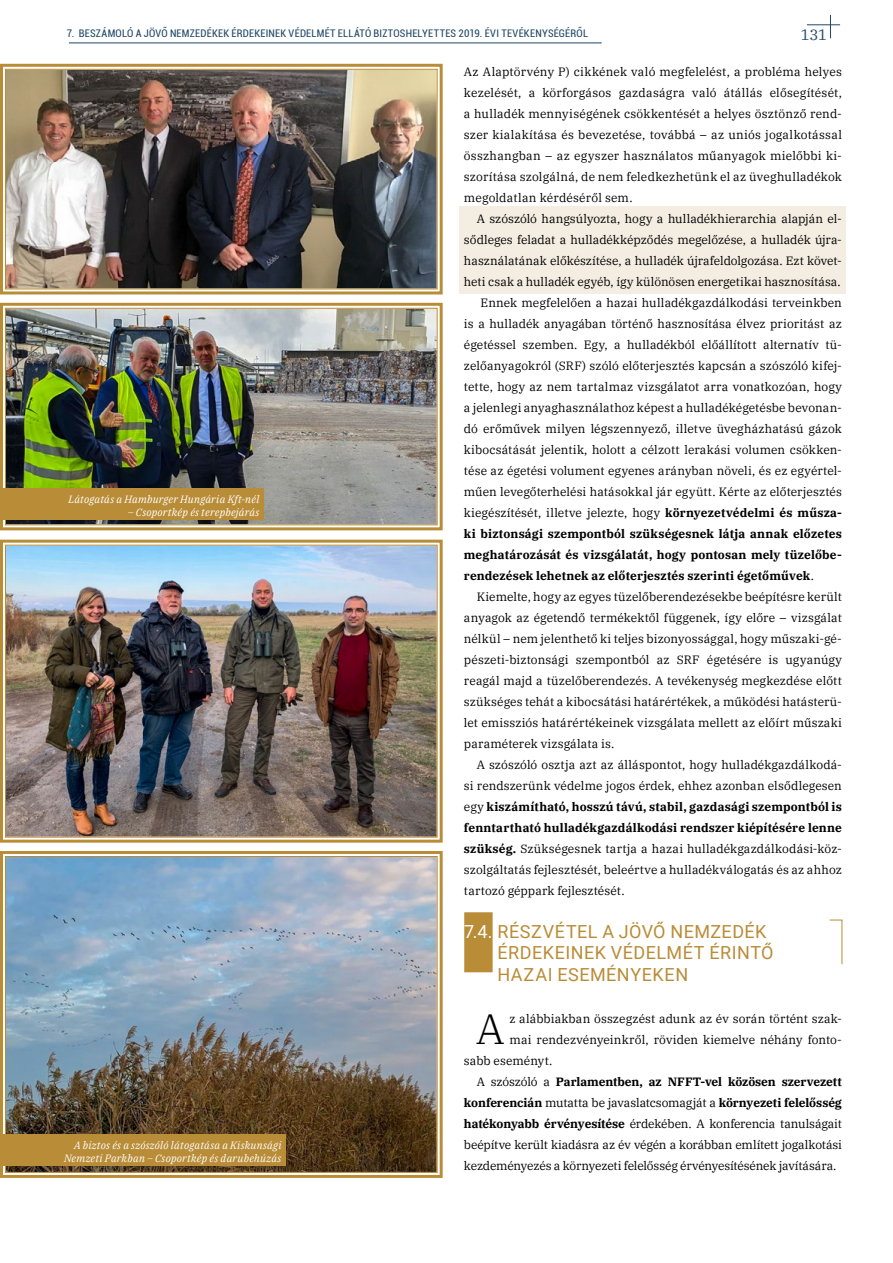
<style>
.page{position:relative;width:893px;height:1263px;background:#fff}
.page>*{position:absolute;margin:0;border:0;box-sizing:border-box;transform-origin:0 0}
.t1{font:300 42.15px "IBM Plex Serif";color:#000}
.t2{font:18px/21.6px "Roboto";letter-spacing:.025em;color:#b98c37}
.t3{font:15px "IBM Plex Serif";color:#214868}
.t4{font:12px/21px "IBM Plex Serif";letter-spacing:.005em;color:#000;text-align:justify}
.t5{font:700 12px "IBM Plex Serif";letter-spacing:.01em;color:#000}
.t6{font:12px "IBM Plex Serif";letter-spacing:-.015em;color:#000}
.t7{font:700 12px "IBM Plex Serif";letter-spacing:-.01em;color:#000}
.t8{font:italic 10.5px/12.6px "IBM Plex Serif";letter-spacing:.02em;color:#fff;text-align:right}
.t9{font:condensed 10.5px "Roboto";letter-spacing:.02em;color:#214868}
.s1{font-weight:700}
.s2{font-weight:400}
.s3{color:#fff}
</style>
<div class="page">
<svg style="left:830px;top:15px;width:1px;height:23px"></svg>
<hr style="left:807px;top:24px;width:33px;height:1px;background:#214868">
<hr style="left:69px;top:43px;width:533px;height:1px;background:#214868">
<img style="left:0;top:302px;width:443px;height:229px">
<div style="left:5px;top:308px;width:433px;height:217px;border:1px solid #b98c37"></div>
<img style="left:0;top:851px;width:443px;height:327px">
<div style="left:5px;top:856px;width:433px;height:317px;border:1px solid #b98c37"></div>
<img style="left:0;top:63px;width:443px;height:232px">
<div style="left:5px;top:69px;width:433px;height:220px;border:1px solid #b98c37"></div>
<img style="left:0;top:539px;width:443px;height:304px">
<div style="left:5px;top:545px;width:433px;height:293px;border:1px solid #b98c37"></div>
<div style="left:0;top:488px;width:264px;height:32px;background:#b98c37"></div>
<div style="left:0;top:1134px;width:286px;height:32px;background:#b98c37"></div>
<div style="left:460px;top:207px;width:386px;height:87px;background:#f4ede2"></div>
<svg style="left:829px;top:919px;width:14px;height:46px"></svg>
<div style="left:464px;top:912px;width:29px;height:60px;background:#b98c37"></div>
<p class="t9" style="left:67px;top:26px;width:523px">7. BESZÁMOLÓ A JÖVŐ NEMZEDÉKEK ÉRDEKEINEK VÉDELMÉT ELLÁTÓ BIZTOSHELYETTES 2019. ÉVI TEVÉKENYSÉGÉRŐL</p>
<p class="t3" style="left:801px;top:24px;width:28px">131</p>
<p class="t8" style="left:68px;top:492px;width:192px">Látogatás a Hamburger Hungária Kft-nél</p>
<p class="t8" style="left:128px;top:505px;width:133px">– Csoportkép és terepbejárás</p>
<p class="t8" style="left:64px;top:1138px;width:219px">A biztos és a szószóló látogatása a Kiskunsági<br>Nemzeti Parkban – Csoportkép és darubehúzás</p>
<p class="t4" style="left:464px;top:60px;width:380px">Az Alaptörvény P) cikkének való megfelelést, a probléma helyes kezelését, a körforgásos gazdaságra való átállás elősegítését, a hulladék mennyiségének csökkentését a helyes ösztönző rend&shy;szer kialakítása és bevezetése, továbbá – az uniós jogalkotással összhangban – az egyszer használatos műanyagok mielőbbi ki&shy;szorítása szolgálná, de nem feledkezhetünk el az üveghulladékok megoldatlan kérdéséről sem.</p>
<p class="t4" style="left:477px;top:207px;width:367px">A szószóló hangsúlyozta, hogy a hulladékhierarchia alapján el-</p>
<p class="t4" style="left:464px;top:228px;width:379px">sődleges feladat a hulladékképződés megelőzése, a hulladék újra-</p>
<p class="t4" style="left:464px;top:249px;width:379px">használatának előkészítése, a hulladék újrafeldolgozása. Ezt követ-</p>
<p class="t4" style="left:464px;top:270px;width:378px">heti csak a hulladék egyéb, így különösen energetikai hasznosítása.</p>
<p class="t4" style="left:480px;top:291px;width:363px">Ennek megfelelően a hazai hulladékgazdálkodási terveinkben</p>
<p class="t4" style="left:464px;top:312px;width:380px">is a hulladék anyagában történő hasznosítása élvez prioritást az</p>
<p class="t4" style="left:464px;top:333px;width:379px">égetéssel szemben. Egy, a hulladékból előállított alternatív tü-</p>
<p class="t4" style="left:464px;top:354px;width:379px">zelőanyagokról (SRF) szóló előterjesztés kapcsán a szószóló kifej-</p>
<p class="t4" style="left:464px;top:375px;width:379px">tette, hogy az nem tartalmaz vizsgálatot arra vonatkozóan, hogy</p>
<p class="t4" style="left:464px;top:396px;width:379px">a jelenlegi anyaghasználathoz képest a hulladékégetésbe bevonan-</p>
<p class="t4" style="left:464px;top:417px;width:380px">dó erőművek milyen légszennyező, illetve üvegházhatású gázok</p>
<p class="t4" style="left:464px;top:438px;width:379px">kibocsátását jelentik, holott a célzott lerakási volumen csökken-</p>
<p class="t4" style="left:464px;top:459px;width:379px">tése az égetési volument egyenes arányban növeli, és ez egyértel-</p>
<p class="t4" style="left:464px;top:480px;width:380px">műen levegőterhelési hatásokkal jár együtt. Kérte az előterjesztés</p>
<p class="t4" style="left:464px;top:501px;width:380px">kiegészítését, illetve jelezte, hogy <span class="s1">környezetvédelmi és műsza-</span></p>
<p class="t5" style="left:464px;top:524px;width:379px">ki biztonsági szempontból szükségesnek látja annak előzetes</p>
<p class="t5" style="left:464px;top:545px;width:379px">meghatározását és vizsgálatát, hogy pontosan mely tüzelőbe-</p>
<p class="t5" style="left:464px;top:566px;width:351px">rendezések lehetnek az előterjesztés szerinti égetőművek<span class="s2">.</span></p>
<p class="t4" style="left:477px;top:585px;width:367px">Kiemelte, hogy az egyes tüzelőberendezésekbe beépítésre került</p>
<p class="t4" style="left:464px;top:606px;width:380px">anyagok az égetendő termékektől függenek, így előre – vizsgálat</p>
<p class="t4" style="left:464px;top:627px;width:380px">nélkül – nem jelenthető ki teljes bizonyossággal, hogy műszaki-gé-</p>
<p class="t4" style="left:464px;top:648px;width:380px">pészeti-biztonsági szempontból az SRF égetésére is ugyanúgy</p>
<p class="t4" style="left:464px;top:669px;width:379px">reagál majd a tüzelőberendezés. A tevékenység megkezdése előtt</p>
<p class="t4" style="left:464px;top:690px;width:379px">szükséges tehát a kibocsátási határértékek, a működési hatásterü-</p>
<p class="t4" style="left:464px;top:711px;width:380px">let emissziós határértékeinek vizsgálata mellett az előírt műszaki</p>
<p class="t4" style="left:464px;top:732px;width:152px">paraméterek vizsgálata is.</p>
<p class="t4" style="left:477px;top:753px;width:367px">A szószóló osztja azt az álláspontot, hogy hulladékgazdálkodá-</p>
<p class="t4" style="left:464px;top:774px;width:380px">si rendszerünk védelme jogos érdek, ehhez azonban elsődlegesen</p>
<p class="t5" style="left:464px;top:797px;width:380px"><span class="s2">egy</span> kiszámítható, hosszú távú, stabil, gazdasági szempontból is</p>
<p class="t5" style="left:464px;top:818px;width:379px">fenntartható hulladékgazdálkodási rendszer kiépítésére lenne</p>
<p class="t4" style="left:464px;top:837px;width:379px"><span class="s1">szükség.</span> Szükségesnek tartja a hazai hulladékgazdálkodási-köz-</p>
<p class="t4" style="left:464px;top:858px;width:380px">szolgáltatás fejlesztését, beleértve a hulladékválogatás és az ahhoz</p>
<p class="t4" style="left:464px;top:879px;width:162px">tartozó géppark fejlesztését.</p>
<h2 class="t2" style="left:497px;top:920px;width:278px;text-indent:-33px"><span class="s3">7.4.</span> RÉSZVÉTEL A JÖVŐ NEMZEDÉK<br>ÉRDEKEINEK VÉDELMÉT ÉRINTŐ<br>HAZAI ESEMÉNYEKEN</h2>
<h1 class="t1" style="left:476px;top:997px;width:30px">A</h1>
<p class="t4" style="left:509px;top:1007px;width:334px">z alábbiakban összegzést adunk az év során történt szak-</p>
<p class="t4" style="left:509px;top:1028px;width:334px">mai rendezvényeinkről, röviden kiemelve néhány fonto-</p>
<p class="t4" style="left:464px;top:1049px;width:90px">sabb eseményt.</p>
<p class="t5" style="left:477px;top:1072px;width:367px"><span class="s2">A szószóló a</span> Parlamentben, az NFFT-vel közösen szervezett</p>
<p class="t7" style="left:464px;top:1093px;width:379px">konferencián <span class="s2">mutatta be javaslatcsomagját a</span> környezeti felelősség</p>
<p class="t6" style="left:464px;top:1115px;width:380px"><span class="s1">hatékonyabb érvényesítése</span> érdekében. A konferencia tanulságait</p>
<p class="t6" style="left:464px;top:1136px;width:380px">beépítve került kiadásra az év végén a korábban említett jogalkotási</p>
<p class="t6" style="left:464px;top:1157px;width:374px">kezdeményezés a környezeti felelősség érvényesítésének javítására.</p>
</div>
